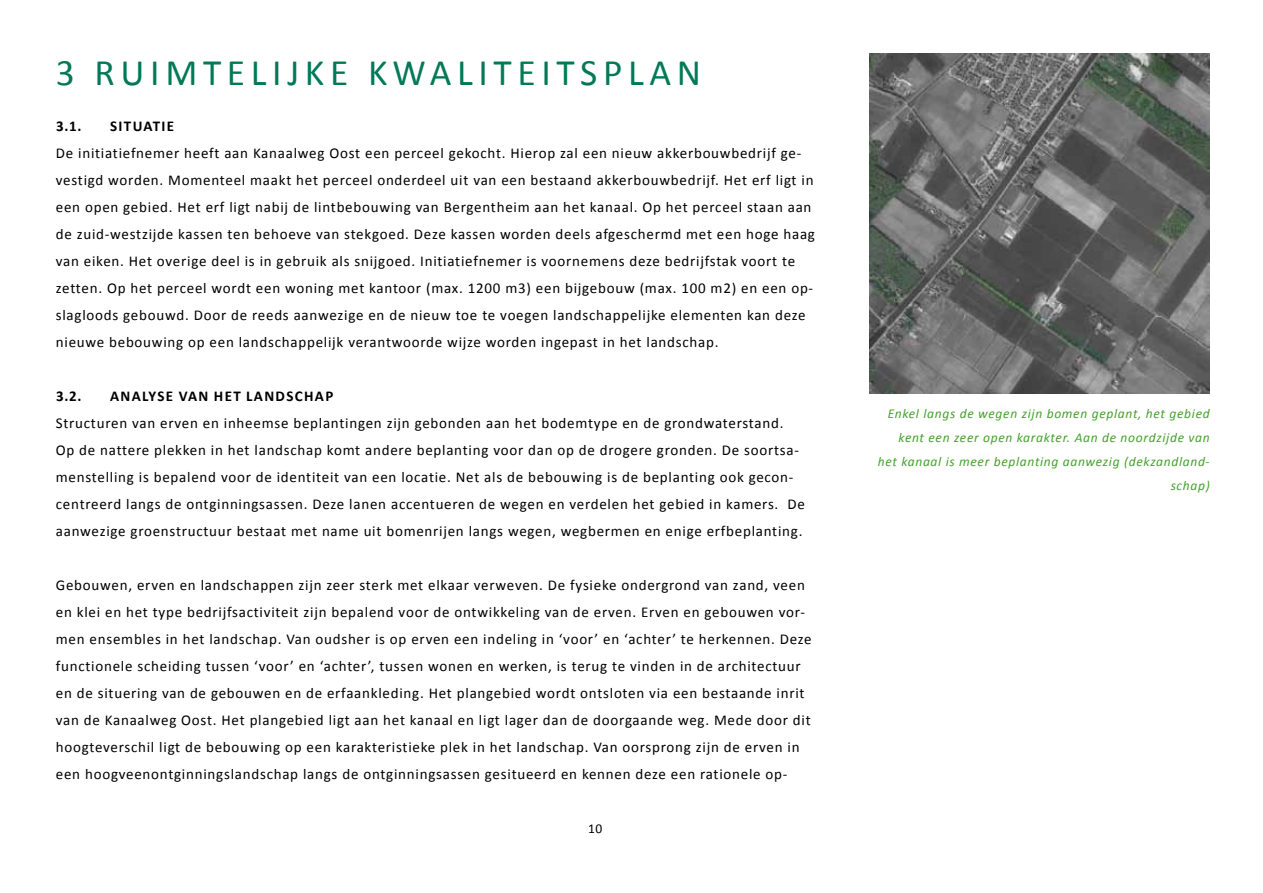
<style>
.page{position:relative;width:1263px;height:893px;background:#fff}
.page>*{position:absolute;margin:0;border:0;box-sizing:border-box;transform-origin:0 0}
.t1{font:37.5px "Calibri";color:#007957}
.t2{font:15px/27px "Calibri";letter-spacing:.05em;color:#000}
.t3{font:700 15px "Calibri";letter-spacing:.09em;color:#000}
.t4{font:italic 13.5px/24px "Calibri";letter-spacing:.05em;color:#44a12b;text-align:right}
.t5{font:13.5px "Calibri";color:#000}
</style>
<div class="page">
<img style="left:870px;top:54px;width:340px;height:340px">
<h1 class="t1" style="left:56px;top:49px;width:88px">3 Ruimtelijke</h1>
<h1 class="t1" style="left:368px;top:49px;width:86px">kwaliteitsplan</h1>
<p class="t3" style="left:56px;top:117px;width:27px">3.1.</p>
<p class="t3" style="left:110px;top:117px;width:65px">SITUATIE</p>
<p class="t2" style="left:56px;top:139px;width:761px">De initiatiefnemer heeft aan Kanaalweg Oost een perceel gekocht. Hierop zal een nieuw akkerbouwbedrijf ge&shy;vestigd worden. Momenteel maakt het perceel onderdeel uit van een bestaand akkerbouwbedrijf. Het erf ligt in een open gebied. Het erf ligt nabij de lintbebouwing van Bergentheim aan het kanaal. Op het perceel staan aan de zuid-westzijde kassen ten behoeve van stekgoed. Deze kassen worden deels afgeschermd met een hoge haag van eiken. Het overige deel is in gebruik als snijgoed. Initiatiefnemer is voornemens deze bedrijfstak voort te zetten. Op het perceel wordt een woning met kantoor (max. 1200 m3) een bijgebouw (max. 100 m2) en een op&shy;slagloods gebouwd. Door de reeds aanwezige en de nieuw toe te voegen landschappelijke elementen kan deze nieuwe bebouwing op een landschappelijk verantwoorde wijze worden ingepast in het landschap.</p>
<p class="t3" style="left:56px;top:387px;width:27px">3.2.</p>
<p class="t3" style="left:110px;top:387px;width:11px">ANAL</p>
<p class="t3" style="left:149px;top:387px;width:41px">YSE VAN</p>
<p class="t3" style="left:214px;top:387px;width:10px">HET</p>
<p class="t3" style="left:246px;top:387px;width:10px">LAN</p>
<p class="t3" style="left:276px;top:387px;width:39px">DSCHAP</p>
<p class="t2" style="left:56px;top:409px;width:750px">Structuren van erven en inheemse beplantingen zijn gebonden aan het bodemtype en de grondwaterstand.<br>Op de nattere plekken in het landschap komt andere beplanting voor dan op de drogere gronden. De soortsa&shy;menstelling is bepalend voor de identiteit van een locatie. Net als de bebouwing is de beplanting ook gecon&shy;centreerd langs de ontginningsassen. Deze lanen accentueren de wegen en verdelen het gebied in kamers. De aanwezige groenstructuur bestaat met name uit bomenrijen langs wegen, wegbermen en enige erfbeplanting.</p>
<p class="t2" style="left:56px;top:571px;width:757px">Gebouwen, erven en landschappen zijn zeer sterk met elkaar verweven. De fysieke ondergrond van zand, veen en klei en het type bedrijfsactiviteit zijn bepalend voor de ontwikkeling van de erven. Erven en gebouwen vor&shy;men ensembles in het landschap. Van oudsher is op erven een indeling in ‘voor’ en ‘achter’ te herkennen. Deze functionele scheiding tussen ‘voor’ en ‘achter’, tussen wonen en werken, is terug te vinden in de architectuur en de situering van de gebouwen en de erfaankleding. Het plangebied wordt ontsloten via een bestaande inrit van de Kanaalweg Oost. Het plangebied ligt aan het kanaal en ligt lager dan de doorgaande weg. Mede door dit hoogteverschil ligt de bebouwing op een karakteristieke plek in het landschap. Van oorsprong zijn de erven in een hoogveenontginningslandschap langs de ontginningsassen gesitueerd en kennen deze een rationele op-</p>
<p class="t5" style="left:588px;top:820px;width:16px">10</p>
<p class="t4" style="left:878px;top:401px;width:333px">Enkel langs de wegen zijn bomen geplant, het gebied kent een zeer open karakter. Aan de noordzijde van het kanaal is meer beplanting aanwezig (dekzandland&shy;schap)</p>
</div>
